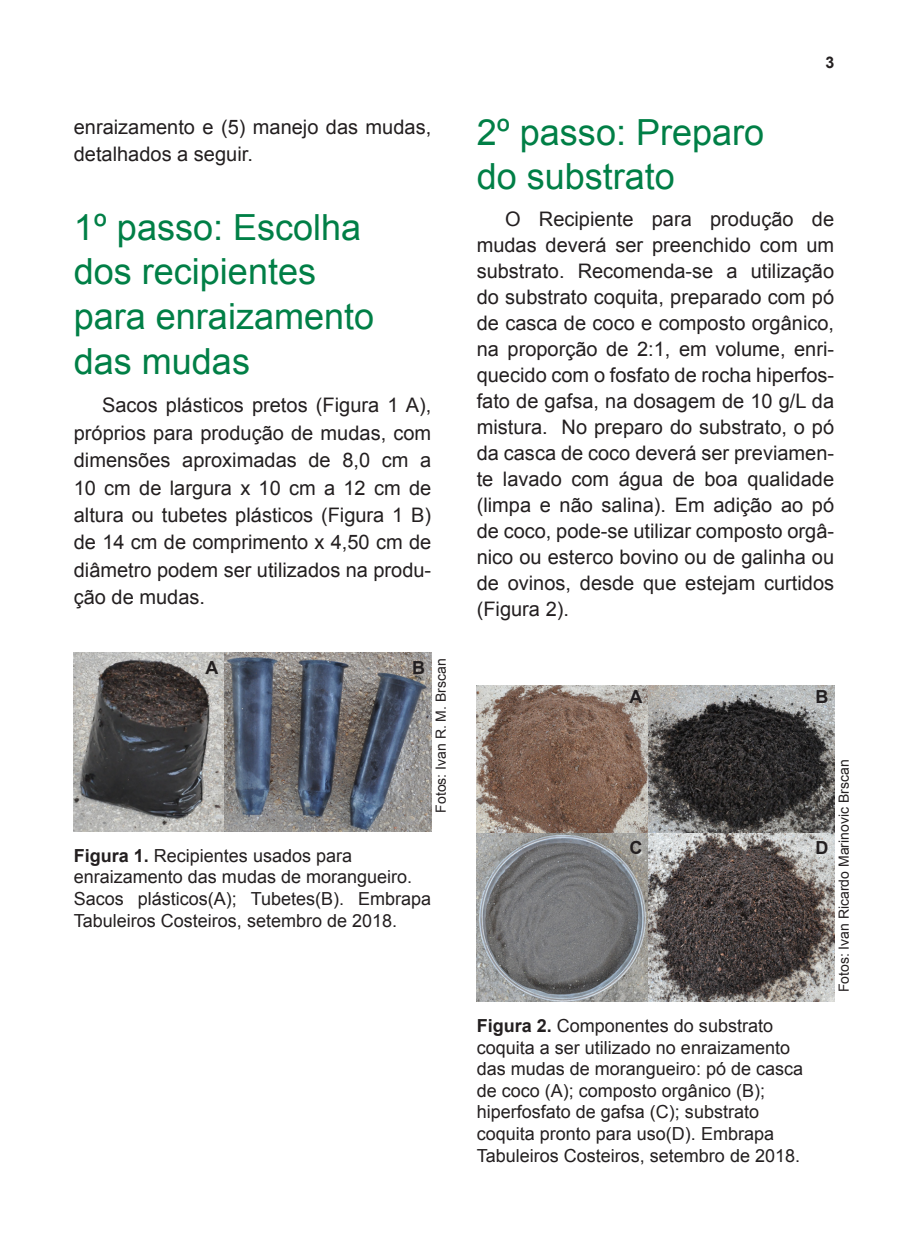
<style>
.page{position:relative;width:908px;height:1248px;background:#fff}
.page>*{position:absolute;margin:0;border:0;box-sizing:border-box;transform-origin:0 0}
.t1{font:36px/44.6px "Arial";color:#007f46}
.t2{font:20px/26px "Arial";color:#231f20;text-align:justify}
.t3{font:18px/21.6px "Arial";color:#231f20}
.t4{font:700 18px "Arial";color:#231f20}
.t5{font:700 16px "Arial";color:#231f20}
.t6{font:14px "Arial";color:#231f20}
.s1{font-weight:700}
</style>
<div class="page">
<img style="left:74px;top:652px;width:357px;height:179px">
<img style="left:476px;top:685px;width:357px;height:316px">
<p class="t2" style="left:74px;top:113px;width:359px;line-height:27.4px">enraizamento e (5) manejo das mudas, detalhados a seguir.</p>
<h1 class="t1" style="left:74px;top:205px;width:302px">1º passo: Escolha dos recipientes para enraizamento das mudas</h1>
<p class="t2" style="left:74px;top:392px;width:359px;line-height:27.4px;text-indent:28px">Sacos plásticos pretos (Figura 1 A), próprios para produção de mudas, com dimensões aproximadas de 8,0 cm a 10 cm de largura x 10 cm a 12 cm de altura ou tubetes plásticos (Figura 1 B) de 14 cm de comprimento x 4,50 cm de diâmetro podem ser utilizados na produ&shy;ção de mudas.</p>
<p class="t4" style="left:205px;top:655px;width:14px">A</p>
<p class="t4" style="left:412px;top:655px;width:14px">B</p>
<p class="t6" style="left:431px;top:812px;width:156px;rotate:-90deg">Fotos: Ivan R. M. Brscan</p>
<p class="t3" style="left:74px;top:844px;width:359px"><span class="s1">Figura 1.</span> Recipientes usados para enraizamento das mudas de morangueiro.<br>Sacos plásticos(A); Tubetes(B). Embrapa Tabuleiros Costeiros, setembro de 2018.</p>
<p class="t5" style="left:825px;top:52px;width:10px">3</p>
<h1 class="t1" style="left:476px;top:111px;width:289px;line-height:43.2px">2º passo: Preparo do substrato</h1>
<p class="t2" style="left:476px;top:206px;width:359px;text-indent:28px">O Recipiente para produção de mudas deverá ser preenchido com um substrato. Recomenda-se a utilização do substrato coquita, preparado com pó de casca de coco e composto orgânico, na proporção de 2:1, em volume, enri&shy;quecido com o fosfato de rocha hiperfos&shy;fato de gafsa, na dosagem de 10 g/L da mistura. No preparo do substrato, o pó da casca de coco deverá ser previamen&shy;te lavado com água de boa qualidade (limpa e não salina). Em adição ao pó de coco, pode-se utilizar composto orgâ&shy;nico ou esterco bovino ou de galinha ou de ovinos, desde que estejam curtidos (Figura 2).</p>
<p class="t4" style="left:629px;top:685px;width:14px">A</p>
<p class="t4" style="left:815px;top:685px;width:14px">B</p>
<p class="t4" style="left:629px;top:835px;width:14px">C</p>
<p class="t4" style="left:815px;top:835px;width:14px">D</p>
<p class="t3" style="left:476px;top:1014px;width:328px"><span class="s1">Figura 2.</span> Componentes do substrato coquita a ser utilizado no enraizamento das mudas de morangueiro: pó de casca de coco (A); composto orgânico (B); hiperfosfato de gafsa (C); substrato coquita pronto para uso(D). Embrapa Tabuleiros Costeiros, setembro de 2018.</p>
<p class="t6" style="left:834px;top:992px;width:234px;rotate:-90deg">Fotos: Ivan Ricardo Marinovic Brscan</p>
</div>
